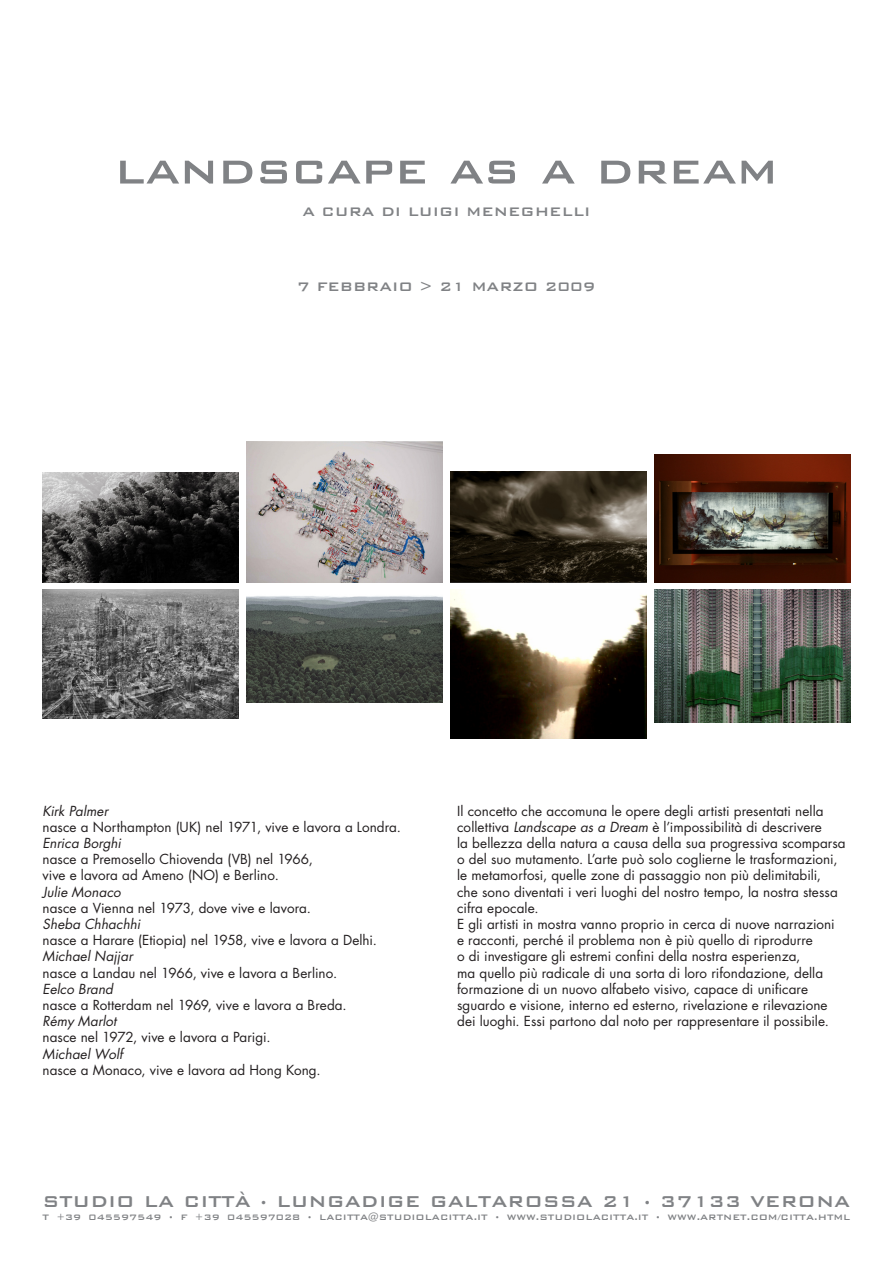
<style>
.page{position:relative;width:893px;height:1263px;background:#fff}
.page>*{position:absolute;margin:0;border:0;box-sizing:border-box;transform-origin:0 0}
.t1{font:500 54px "Bank Gothic";color:#808285}
.t2{font:500 21px "Bank Gothic";color:#808285}
.t3{font:500 16.5px "Bank Gothic";color:#808285}
.t4{font:13.5px/16.2px "Futura";letter-spacing:.005em;color:#231f20}
.t5{font:italic 13.5px "Futura";letter-spacing:.005em;color:#231f20}
.t6{font:500 10.5px "Bank Gothic";color:#808285}
.s1{font-style:italic}
.s2{font-size:12px}
.s3{font-size:7.5px}
</style>
<div class="page">
<img style="left:43px;top:473px;width:196px;height:110px">
<img style="left:246px;top:441px;width:197px;height:142px">
<img style="left:450px;top:471px;width:197px;height:112px">
<img style="left:43px;top:589px;width:196px;height:129px">
<img style="left:246px;top:596px;width:197px;height:106px">
<img style="left:450px;top:589px;width:197px;height:149px">
<img style="left:654px;top:454px;width:196px;height:129px">
<img style="left:654px;top:589px;width:196px;height:133px">
<p class="t1" style="left:115px;top:128px;width:664px">landscape as a dream</p>
<p class="t3" style="left:302px;top:199px;width:290px">A CURA DI LUIGI MENEGHELLI</p>
<p class="t3" style="left:297px;top:274px;width:300px">7 FEBBRAIO &gt; 21 MARZO 2009</p>
<p class="t5" style="left:43px;top:801px;width:67px">Kirk Palmer</p>
<p class="t4" style="left:43px;top:818px;width:360px">nasce a Northampton (UK) nel 1971, vive e lavora a Londra.</p>
<p class="t5" style="left:43px;top:834px;width:80px">Enrica Borghi</p>
<p class="t4" style="left:43px;top:851px;width:272px">nasce a Premosello Chiovenda (VB) nel 1966,</p>
<p class="t4" style="left:43px;top:867px;width:238px">vive e lavora ad Ameno (NO) e Berlino.</p>
<p class="t5" style="left:43px;top:882px;width:80px">Julie Monaco</p>
<p class="t4" style="left:43px;top:899px;width:270px">nasce a Vienna nel 1973, dove vive e lavora.</p>
<p class="t5" style="left:43px;top:915px;width:99px">Sheba Chhachhi</p>
<p class="t4" style="left:43px;top:932px;width:336px">nasce a Harare (Etiopia) nel 1958, vive e lavora a Delhi.</p>
<p class="t5" style="left:43px;top:947px;width:92px">Michael Najjar</p>
<p class="t4" style="left:43px;top:964px;width:296px">nasce a Landau nel 1966, vive e lavora a Berlino.</p>
<p class="t5" style="left:43px;top:979px;width:72px">Eelco Brand</p>
<p class="t4" style="left:43px;top:997px;width:306px">nasce a Rotterdam nel 1969, vive e lavora a Breda.</p>
<p class="t5" style="left:43px;top:1012px;width:76px">Rémy Marlot</p>
<p class="t4" style="left:43px;top:1029px;width:230px">nasce nel 1972, vive e lavora a Parigi.</p>
<p class="t5" style="left:43px;top:1044px;width:82px">Michael Wolf</p>
<p class="t4" style="left:43px;top:1061px;width:280px">nasce a Monaco, vive e lavora ad Hong Kong.</p>
<p class="t4" style="left:457px;top:802px;width:368px">Il concetto che accomuna le opere degli artisti presentati nella collettiva <span class="s1">Landscape as a Dream</span> è l’impossibilità di descrivere</p>
<p class="t4" style="left:457px;top:835px;width:390px">la bellezza della natura a causa della sua progressiva scomparsa o del suo mutamento. L’arte può solo coglierne le trasformazioni, le metamorfosi, quelle zone di passaggio non più delimitabili,</p>
<p class="t4" style="left:457px;top:883px;width:382px">che sono diventati i veri luoghi del nostro tempo, la nostra stessa cifra epocale.</p>
<p class="t4" style="left:457px;top:916px;width:379px">E gli artisti in mostra vanno proprio in cerca di nuove narrazioni</p>
<p class="t4" style="left:457px;top:932px;width:357px">e racconti, perché il problema non è più quello di riprodurre</p>
<p class="t4" style="left:457px;top:948px;width:345px">o di investigare gli estremi confini della nostra esperienza,</p>
<p class="t4" style="left:457px;top:964px;width:372px">ma quello più radicale di una sorta di loro rifondazione, della formazione di un nuovo alfabeto visivo, capace di unificare sguardo e visione, interno ed esterno, rivelazione e rilevazione</p>
<p class="t4" style="left:457px;top:1013px;width:373px">dei luoghi. Essi partono dal noto per rappresentare il possibile.</p>
<p class="t2" style="left:43px;top:1185px;width:809px">STUDIO LA CITTÀ <span class="s2">•</span> LUNGADIGE GALTAROSSA 21 <span class="s2">•</span> 37133 VERONA</p>
<p class="t6" style="left:43px;top:1209px;width:809px">T +39 045597549 <span class="s3">•</span> F +39 045597028 <span class="s3">•</span> LACITTA@STUDIOLACITTA.IT <span class="s3">•</span> WWW.STUDIOLACITTA.IT <span class="s3">•</span> WWW.ARTNET.COM/CITTA.HTML</p>
</div>
